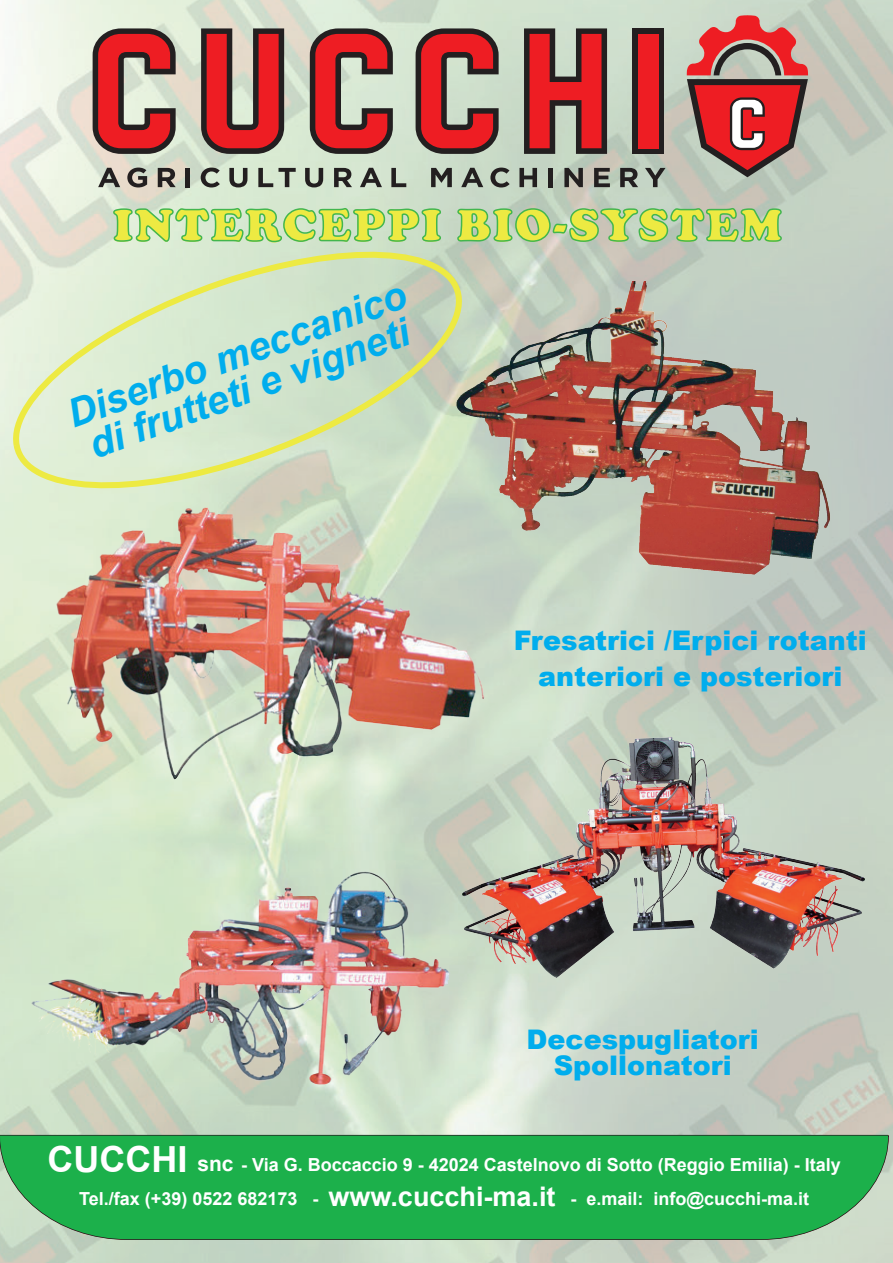
<style>
.page{position:relative;width:893px;height:1263px;background:#fff}
.page>*{position:absolute;margin:0;border:0;box-sizing:border-box;transform-origin:0 0}
.t1{font:900 46.5px "Cooper";letter-spacing:.05em;color:#edea42}
.t2{font:italic 700 39px/36px "Arial";color:#00aded}
.t3{font:900 27px/25.3px "Arial";color:#00aded;text-align:center}
.t4{font:700 18px/34.5px "Arial";color:#fff;text-align:center}
.s1{font-size:36px}
.s2{font-size:21px}
.s3{font-size:27px}
</style>
<div class="page">
<img style="left:0;top:0;width:893px;height:1263px">
<svg style="left:0;top:1134px;width:890px;height:107px;background:#9eab9b"></svg>
<svg style="left:0;top:1135px;width:888px;height:104px;background:#26b151"></svg>
<img style="left:26px;top:865px;width:429px;height:228px">
<img style="left:474px;top:282px;width:360px;height:293px">
<img style="left:51px;top:503px;width:439px;height:284px">
<svg style="left:8px;top:234px;width:466px;height:272px;background:#d5e3c6"></svg>
<svg style="left:112px;top:207px;width:330px;height:36px;background:#b9dcb6"></svg>
<svg style="left:456px;top:207px;width:327px;height:36px;background:#a9c8a9"></svg>
<div style="left:632px;top:28px;width:32px;height:126px;background:#231f20"></div>
<svg style="left:98px;top:168px;width:22px;height:19px"></svg>
<svg style="left:127px;top:168px;width:20px;height:19px"></svg>
<svg style="left:158px;top:168px;width:18px;height:19px"></svg>
<hr style="left:186px;top:168px;width:4px;height:19px;background:#231f20">
<svg style="left:201px;top:168px;width:19px;height:19px"></svg>
<svg style="left:229px;top:168px;width:18px;height:19px"></svg>
<svg style="left:258px;top:168px;width:38px;height:19px"></svg>
<svg style="left:305px;top:168px;width:18px;height:19px"></svg>
<svg style="left:334px;top:168px;width:18px;height:19px"></svg>
<svg style="left:360px;top:168px;width:22px;height:19px"></svg>
<svg style="left:391px;top:168px;width:15px;height:19px"></svg>
<svg style="left:431px;top:168px;width:21px;height:19px"></svg>
<svg style="left:461px;top:168px;width:22px;height:19px"></svg>
<svg style="left:490px;top:168px;width:20px;height:19px"></svg>
<svg style="left:519px;top:168px;width:18px;height:19px"></svg>
<div style="left:548px;top:168px;width:5px;height:19px;background:#231f20"></div>
<svg style="left:564px;top:168px;width:19px;height:19px"></svg>
<svg style="left:594px;top:168px;width:16px;height:19px"></svg>
<svg style="left:620px;top:168px;width:18px;height:19px"></svg>
<svg style="left:645px;top:168px;width:20px;height:19px"></svg>
<svg style="left:201px;top:28px;width:83px;height:126px;background:#ad4a49"></svg>
<svg style="left:524px;top:28px;width:83px;height:126px;background:#a84242"></svg>
<div style="left:638px;top:34px;width:20px;height:114px;background:#ee1d23"></div>
<svg style="left:93px;top:28px;width:83px;height:126px;background:#b25b58"></svg>
<svg style="left:687px;top:15px;width:121px;height:162px;background:#bd6a67"></svg>
<svg style="left:310px;top:28px;width:83px;height:126px;background:#b05a57"></svg>
<svg style="left:416px;top:28px;width:83px;height:126px;background:#ad5855"></svg>
<img style="left:463px;top:737px;width:402px;height:241px">
<h1 class="t1" style="left:113px;top:197px;width:670px">INTERCEPPI BIO-SYSTEM</h1>
<h2 class="t2" style="left:64px;top:402px;width:359px;rotate:-20deg">Diserbo meccanico di frutteti e vigneti</h2>
<h3 class="t3" style="left:514px;top:625px;width:355px;line-height:36px">Fresatrici /Erpici rotanti anteriori e posteriori</h3>
<h3 class="t3" style="left:527px;top:1030px;width:234px">Decespugliatori<br>Spollonatori</h3>
<p class="t4" style="left:47px;top:1149px;width:795px"><span class="s1">CUCCHI</span> <span class="s2">snc</span> - Via G. Boccaccio 9 - 42024 Castelnovo di Sotto (Reggio Emilia) - Italy<br>Tel./fax (+39) 0522 682173 - <span class="s3">www.cucchi-ma.it</span> - e.mail: info@cucchi-ma.it</p>
</div>
